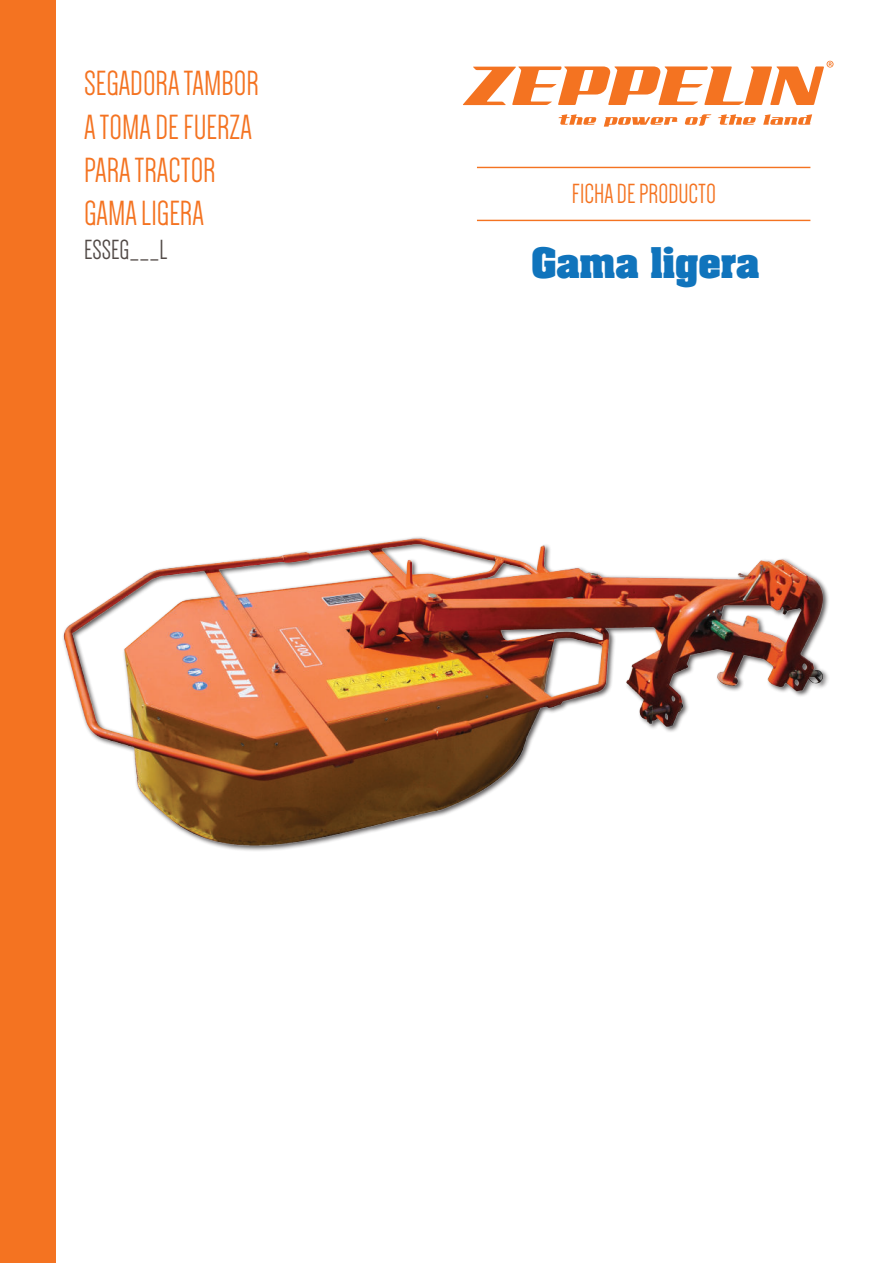
<style>
.page{position:relative;width:893px;height:1263px;background:#fff}
.page>*{position:absolute;margin:0;border:0;box-sizing:border-box;transform-origin:0 0}
.t1{font:36px/43.2px "Dense";color:#f47321}
.t2{font:700 36px "Aachen";color:#1074bc}
.t3{font:28.5px "Dense";color:#f47321}
.t4{font:28.5px "Dense";color:#524a47}
</style>
<div class="page">
<svg style="left:558px;top:114px;width:254px;height:13px"></svg>
<svg style="left:463px;top:61px;width:370px;height:44px"></svg>
<hr style="left:477px;top:220px;width:333px;height:1px;background:#f47321">
<hr style="left:477px;top:167px;width:333px;height:1px;background:#f47321">
<div style="left:0;top:0;width:55px;height:1263px;background:#f47321"></div>
<img style="left:63px;top:537px;width:766px;height:314px">
<p class="t1" style="left:84px;top:61px;width:176px">SEGADORA TAMBOR<br>A TOMA DE FUERZA<br>PARA TRACTOR<br>GAMA LIGERA</p>
<p class="t4" style="left:84px;top:233px;width:85px">ESSEG___L</p>
<p class="t2" style="left:531px;top:246px;width:229px">Gama ligera</p>
<p class="t3" style="left:572px;top:176px;width:146px">FICHA DE PRODUCTO</p>
</div>
